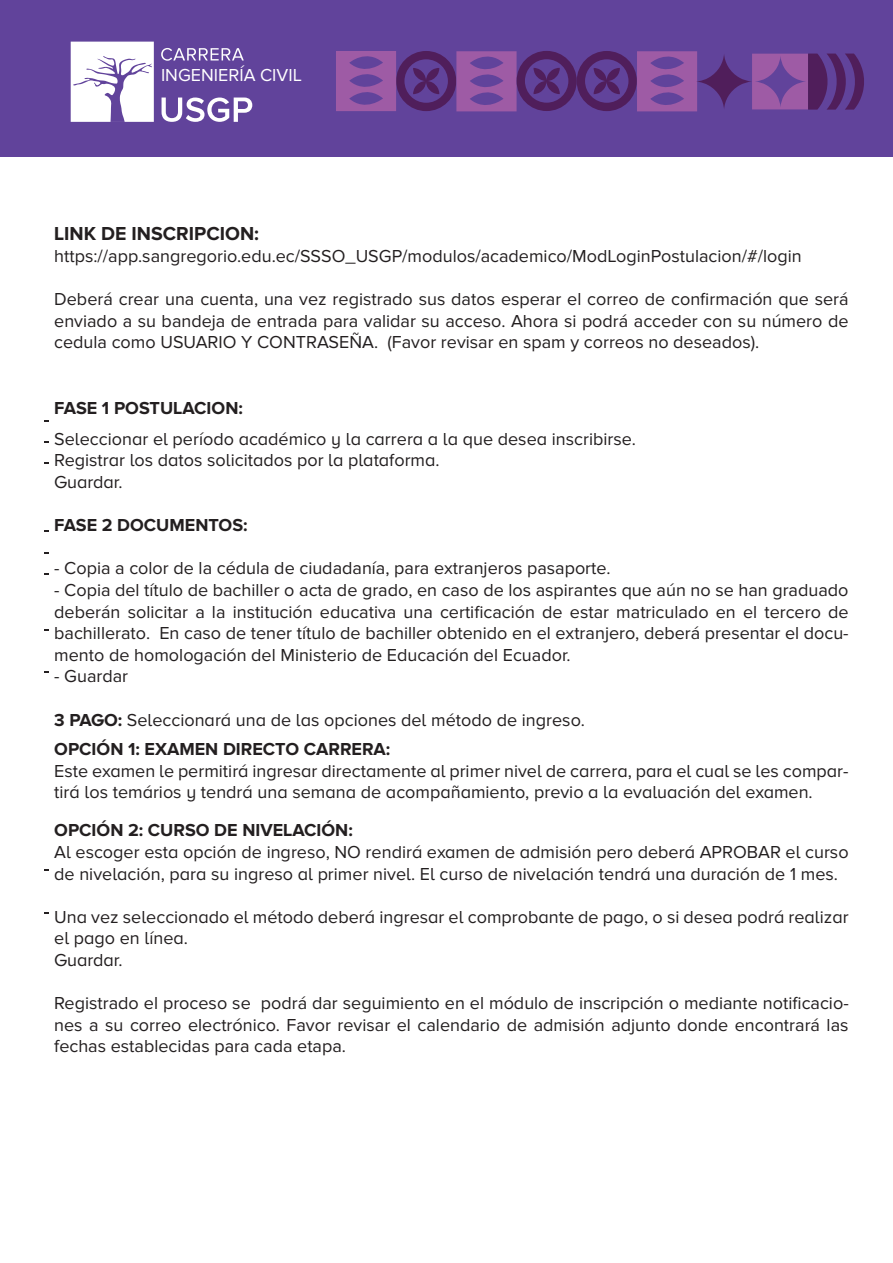
<style>
.page{position:relative;width:893px;height:1263px;background:#fff}
.page>*{position:absolute;margin:0;border:0;box-sizing:border-box;transform-origin:0 0}
.t1{font:700 19.5px "Proxima Nova A";color:#231f20}
.t2{font:18px/21.6px "Proxima Nova";color:#231f20;text-align:justify}
.t3{font:18px/21.6px "Proxima Nova A";color:#231f20}
.t4{font:700 18px "Proxima Nova A";color:#231f20}
.t5{font:700 18px "Proxima Nova";color:#231f20}
.t6{font:18px "Proxima Nova";color:#fff}
.s1{font-weight:700}
</style>
<div class="page">
<div style="left:0;top:0;width:893px;height:157px;background:#61439b"></div>
<svg style="left:336px;top:51px;width:528px;height:61px"></svg>
<svg style="left:71px;top:42px;width:83px;height:80px;background:#eae6f2"></svg>
<svg style="left:162px;top:98px;width:90px;height:24px"></svg>
<svg style="left:161px;top:48px;width:83px;height:13px"></svg>
<p class="t6" style="left:161px;top:65px;width:142px">INGENIERÍA CIVIL</p>
<p class="t1" style="left:54px;top:223px;width:206px">LINK DE INSCRIPCION:</p>
<p class="t2" style="left:54px;top:245px;width:749px">https://app.sangregorio.edu.ec/SSSO_USGP/modulos/academico/ModLoginPostulacion/#/login</p>
<p class="t2" style="left:54px;top:289px;width:796px">Deberá crear una cuenta, una vez registrado sus datos esperar el correo de confirmación que será enviado a su bandeja de entrada para validar su acceso. Ahora si podrá acceder con su número de cedula como USUARIO Y CONTRASEÑA. (Favor revisar en spam y correos no deseados).</p>
<p class="t4" style="left:54px;top:398px;width:190px">FASE 1 POSTULACION:</p>
<p class="t3" style="left:54px;top:428px;width:583px">Seleccionar el período académico y la carrera a la que desea inscribirse.<br>Registrar los datos solicitados por la plataforma.<br>Guardar.</p>
<p class="t5" style="left:54px;top:515px;width:195px">FASE 2 DOCUMENTOS:</p>
<p class="t2" style="left:54px;top:558px;width:558px">- Copia a color de la cédula de ciudadanía, para extranjeros pasaporte.</p>
<p class="t2" style="left:54px;top:579px;width:796px">- Copia del título de bachiller o acta de grado, en caso de los aspirantes que aún no se han graduado deberán solicitar a la institución educativa una certificación de estar matriculado en el tercero de bachillerato. En caso de tener título de bachiller obtenido en el extranjero, deberá presentar el docu&shy;mento de homologación del Ministerio de Educación del Ecuador.</p>
<p class="t2" style="left:54px;top:666px;width:75px">- Guardar</p>
<p class="t3" style="left:54px;top:706px;width:532px;line-height:28.5px"><span class="s1">3 PAGO:</span> Seleccionará una de las opciones del método de ingreso.<br><span class="s1">OPCIÓN 1: EXAMEN DIRECTO CARRERA:</span></p>
<p class="t3" style="left:54px;top:759px;width:796px">Este examen le permitirá ingresar directamente al primer nivel de carrera, para el cual se les compar&shy;tirá los temários y tendrá una semana de acompañamiento, previo a la evaluación del examen.</p>
<p class="t4" style="left:54px;top:820px;width:300px">OPCIÓN 2: CURSO DE NIVELACIÓN:</p>
<p class="t3" style="left:54px;top:841px;width:796px">Al escoger esta opción de ingreso, NO rendirá examen de admisión pero deberá APROBAR el curso de nivelación, para su ingreso al primer nivel. El curso de nivelación tendrá una duración de 1 mes.</p>
<p class="t3" style="left:54px;top:906px;width:796px">Una vez seleccionado el método deberá ingresar el comprobante de pago, o si desea podrá realizar el pago en línea.<br>Guardar.</p>
<p class="t2" style="left:54px;top:992px;width:796px">Registrado el proceso se podrá dar seguimiento en el módulo de inscripción o mediante notificacio&shy;nes a su correo electrónico. Favor revisar el calendario de admisión adjunto donde encontrará las fechas establecidas para cada etapa.</p>
</div>
